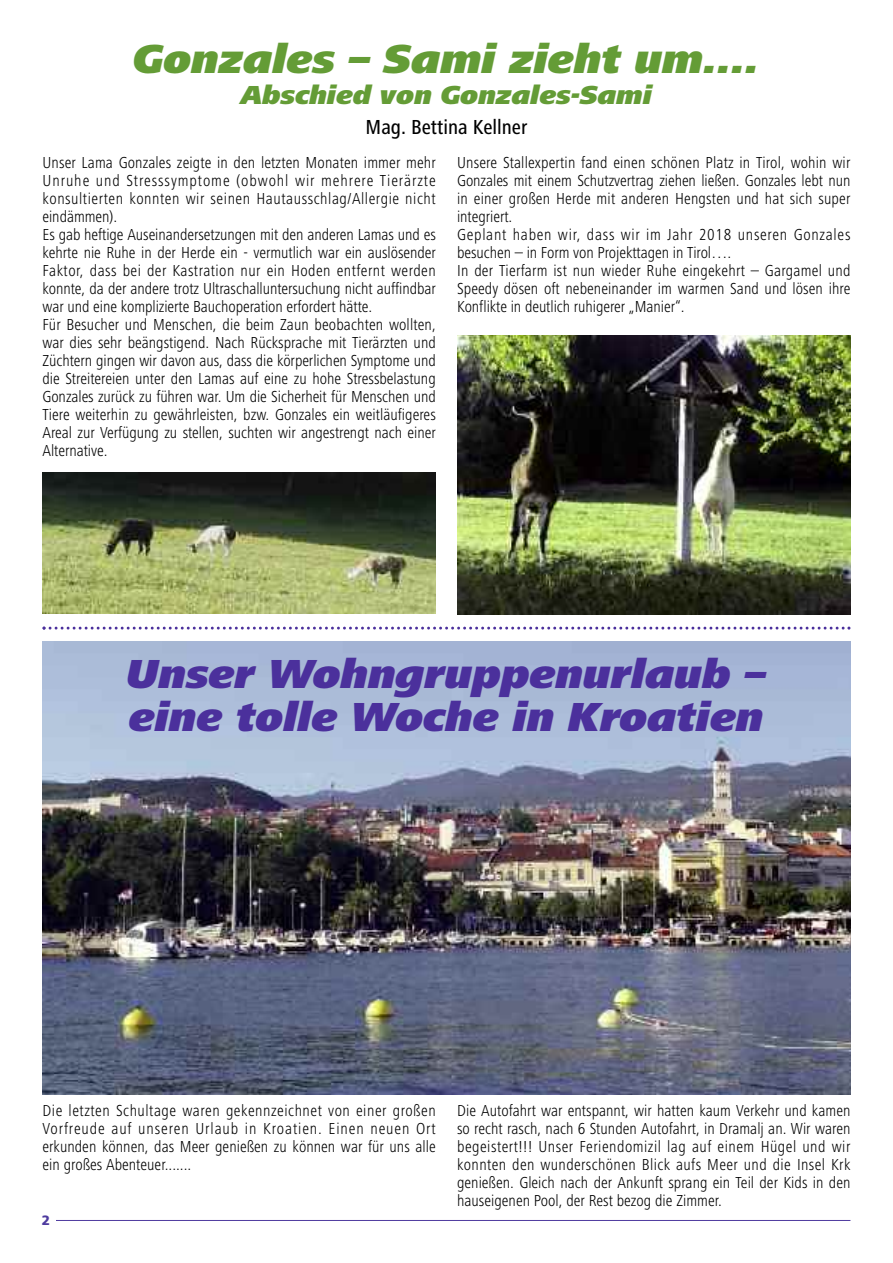
<style>
.page{position:relative;width:893px;height:1263px;background:#fff}
.page>*{position:absolute;margin:0;border:0;box-sizing:border-box;transform-origin:0 0}
.t1{font:italic 900 42px/43.5px "Frutiger Next LT";color:#4b309c}
.t2{font:italic 900 42px "Frutiger Next LT";color:#649c36}
.t3{font:italic 900 27px "Frutiger Next LT";color:#649c36}
.t4{font:500 condensed 21px "Frutiger Next LT";color:#000}
.t5{font:300 condensed 16.5px/18px "Frutiger Next LT";color:#000;text-align:justify}
.t6{font:900 13.5px "Frutiger";color:#4e3b9f}
</style>
<div class="page">
<hr style="left:43px;top:1220px;width:807px;height:1px;background:#4e3b9f">
<div style="left:42px;top:1215px;width:13px;height:16px;background:#fff"></div>
<img style="left:43px;top:641px;width:807px;height:453px">
<img style="left:43px;top:472px;width:393px;height:142px">
<img style="left:458px;top:335px;width:392px;height:279px">
<svg style="left:43px;top:627px;width:807px;height:3px"></svg>
<h1 class="t2" style="left:133px;top:45px;width:628px">Gonzales – Sami zieht um….</h1>
<h2 class="t3" style="left:241px;top:86px;width:413px">Abschied von Gonzales-Sami</h2>
<p class="t4" style="left:366px;top:120px;width:163px">Mag. Bettina Kellner</p>
<p class="t5" style="left:43px;top:156px;width:395px;text-align:left">Unser Lama Gonzales zeigte in den letzten Monaten immer mehr Unruhe und Stresssymptome (obwohl wir mehrere Tierärzte konsultierten konnten wir seinen Hautausschlag/Allergie nicht eindämmen).<br>Es gab heftige Auseinandersetzungen mit den anderen Lamas und es kehrte nie Ruhe in der Herde ein - vermutlich war ein auslösender Faktor, dass bei der Kastration nur ein Hoden entfernt werden konnte, da der andere trotz Ultraschalluntersuchung nicht auffindbar war und eine komplizierte Bauchoperation erfordert hätte.<br>Für Besucher und Menschen, die beim Zaun beobachten wollten, war dies sehr beängstigend. Nach Rücksprache mit Tierärzten und Züchtern gingen wir davon aus, dass die körperlichen Symptome und die Streitereien unter den Lamas auf eine zu hohe Stressbelastung Gonzales zurück zu führen war. Um die Sicherheit für Menschen und Tiere weiterhin zu gewährleisten, bzw. Gonzales ein weitläufigeres Areal zur Verfügung zu stellen, suchten wir angestrengt nach einer Alternative.</p>
<p class="t5" style="left:457px;top:156px;width:395px;text-align:left">Unsere Stallexpertin fand einen schönen Platz in Tirol, wohin wir Gonzales mit einem Schutzvertrag ziehen ließen. Gonzales lebt nun in einer großen Herde mit anderen Hengsten und hat sich super integriert.<br>Geplant haben wir, dass wir im Jahr 2018 unseren Gonzales besuchen – in Form von Projekttagen in Tirol….<br>In der Tierfarm ist nun wieder Ruhe eingekehrt – Gargamel und Speedy dösen oft nebeneinander im warmen Sand und lösen ihre Konflikte in deutlich ruhigerer „Manier“.</p>
<h1 class="t1" style="left:127px;top:657px;width:641px">Unser Wohngruppenurlaub – eine tolle Woche in Kroatien</h1>
<p class="t5" style="left:43px;top:1103px;width:395px">Die letzten Schultage waren gekennzeichnet von einer großen Vorfreude auf unseren Urlaub in Kroatien. Einen neuen Ort erkunden können, das Meer genießen zu können war für uns alle ein großes Abenteuer.......</p>
<p class="t5" style="left:457px;top:1103px;width:395px">Die Autofahrt war entspannt, wir hatten kaum Verkehr und kamen so recht rasch, nach 6 Stunden Autofahrt, in Dramalj an. Wir waren begeistert!!! Unser Feriendomizil lag auf einem Hügel und wir konnten den wunderschönen Blick aufs Meer und die Insel Krk genießen. Gleich nach der Ankunft sprang ein Teil der Kids in den hauseigenen Pool, der Rest bezog die Zimmer.</p>
<p class="t6" style="left:42px;top:1215px;width:10px">2</p>
</div>
